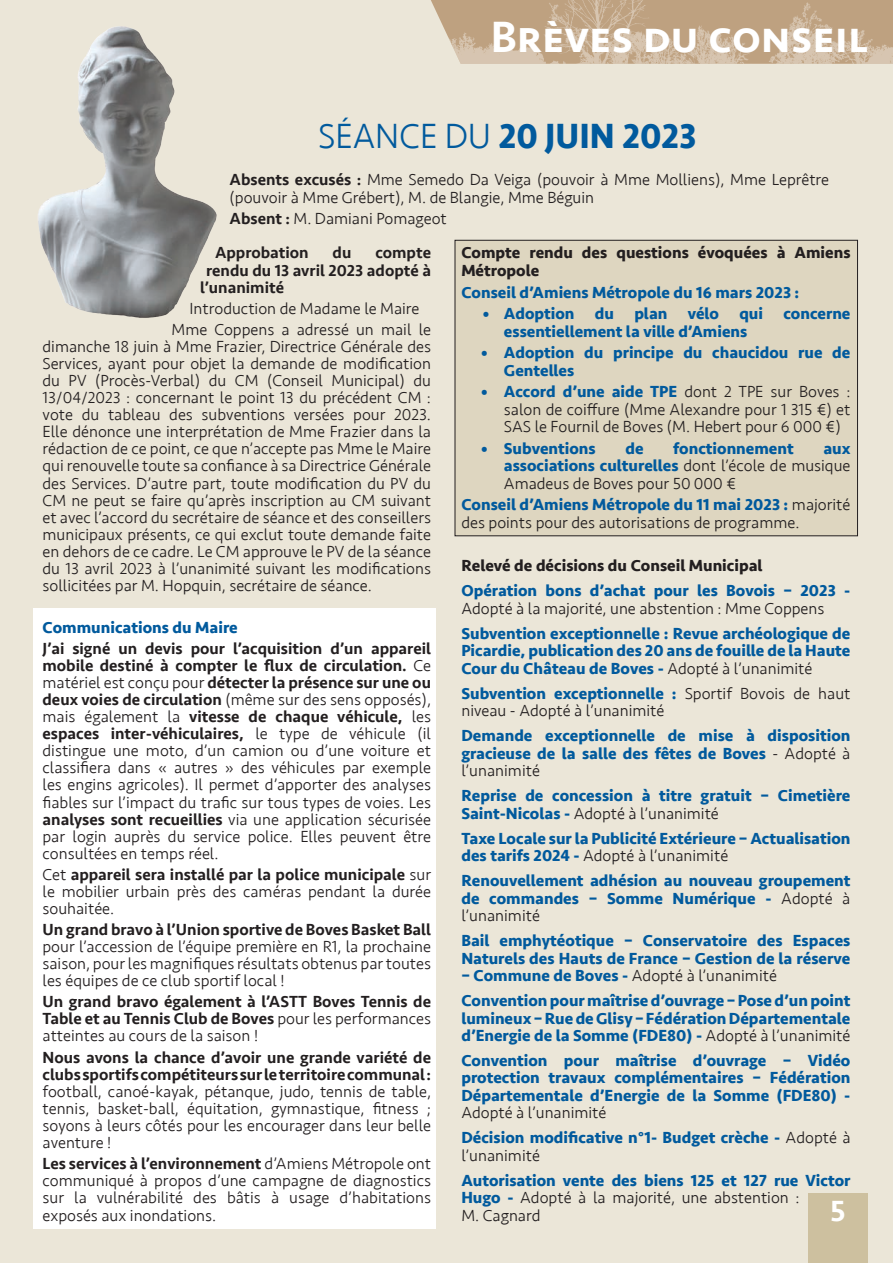
<style>
.page{position:relative;width:893px;height:1263px;background:#ebe6d8}
.page>*{position:absolute;margin:0;border:0;box-sizing:border-box;transform-origin:0 0}
.t1{font:500 45px "Seravek";color:#fff}
.t2{font:700 36px "Seravek";color:#015a9d;scale:.96 1}
.t3{font:500 30px "Seravek";color:#fff}
.t4{font:300 16.5px/17px "Seravek";color:#231f20;text-align:justify}
.t5{font:700 16.5px/17.4px "Seravek";color:#015a9d}
.t6{font:500 16.5px/17px "Seravek";color:#231f20;text-align:justify}
.t7{font:700 16.5px/17.4px "Seravek";color:#231f20}
.s1{font-weight:300}
.s2{font-weight:500}
.s3{font-weight:700;color:#015a9d}
.s4{font-weight:300;color:#231f20}
</style>
<div class="page">
<div style="left:455px;top:240px;width:402px;height:296px;background:#ded6c0"></div>
<div style="left:455px;top:240px;width:403px;height:296px;border:1px solid #231f20"></div>
<div style="left:808px;top:1193px;width:59px;height:70px;background:#cdc09f"></div>
<div style="left:33px;top:608px;width:403px;height:621px;background:#fff"></div>
<img style="left:38px;top:26px;width:179px;height:292px">
<svg style="left:431px;top:0;width:462px;height:64px"></svg>
<h1 class="t1" style="left:491px;top:9px;width:379px">Brèves du conseil</h1>
<h2 class="t2" style="left:318px;top:107px;width:396px"><span class="s1">SÉANCE DU</span> 20 JUIN 2023</h2>
<p class="t4" style="left:230px;top:172px;width:601px"><span class="s2">Absents excusés :</span> Mme Semedo Da Veiga (pouvoir à Mme Molliens), Mme Leprêtre (pouvoir à Mme Grébert), M. de Blangie, Mme Béguin</p>
<p class="t4" style="left:230px;top:210px;width:219px"><span class="s2">Absent :</span> M. Damiani Pomageot</p>
<p class="t6" style="left:215px;top:244px;width:95px">Approbation</p>
<p class="t6" style="left:333px;top:244px;width:20px">du</p>
<p class="t6" style="left:375px;top:244px;width:57px">compte</p>
<p class="t6" style="left:206px;top:262px;width:227px">rendu du 13 avril 2023 adopté à</p>
<p class="t6" style="left:200px;top:279px;width:86px">l’unanimité</p>
<p class="t4" style="left:172px;top:298px;width:261px;line-height:21.3px;text-align:center">Introduction de Madame le Maire<br>Mme Coppens a adressé un mail le</p>
<p class="t4" style="left:43px;top:339px;width:390px">dimanche 18 juin à Mme Frazier, Directrice Générale des Services, ayant pour objet la demande de modification du PV (Procès-Verbal) du CM (Conseil Municipal) du 13/04/2023 : concernant le point 13 du précédent CM : vote du tableau des subventions versées pour 2023.<br>Elle dénonce une interprétation de Mme Frazier dans la rédaction de ce point, ce que n’accepte pas Mme le Maire qui renouvelle toute sa confiance à sa Directrice Générale des Services. D’autre part, toute modification du PV du CM ne peut se faire qu’après inscription au CM suivant et avec l’accord du secrétaire de séance et des conseillers municipaux présents, ce qui exclut toute demande faite en dehors de ce cadre. Le CM approuve le PV de la séance du 13 avril 2023 à l’unanimité suivant les modifications sollicitées par M. Hopquin, secrétaire de séance.</p>
<p class="t5" style="left:43px;top:619px;width:197px">Communications du Maire</p>
<p class="t4" style="left:43px;top:641px;width:390px"><span class="s2">J’ai signé un devis pour l’acquisition d’un appareil mobile destiné à compter le flux de circulation.</span> Ce matériel est conçu pour <span class="s2">détecter la présence sur une ou deux voies de circulation</span> (même sur des sens opposés), mais également la <span class="s2">vitesse de chaque véhicule,</span> les <span class="s2">espaces inter-véhiculaires,</span> le type de véhicule (il distingue une moto, d’un camion ou d’une voiture et classifiera dans « autres » des véhicules par exemple les engins agricoles). Il permet d’apporter des analyses fiables sur l’impact du trafic sur tous types de voies. Les <span class="s2">analyses sont recueillies</span> via une application sécurisée par login auprès du service police. Elles peuvent être consultées en temps réel.</p>
<p class="t4" style="left:43px;top:866px;width:390px">Cet <span class="s2">appareil sera installé par la police municipale</span> sur le mobilier urbain près des caméras pendant la durée souhaitée.</p>
<p class="t6" style="left:43px;top:921px;width:390px">Un grand bravo à l’Union sportive de Boves Basket Ball</p>
<p class="t4" style="left:43px;top:938px;width:390px">pour l’accession de l’équipe première en R1, la prochaine saison, pour les magnifiques résultats obtenus par toutes les équipes de ce club sportif local !</p>
<p class="t6" style="left:43px;top:993px;width:390px">Un grand bravo également à l’ASTT Boves Tennis de Table et au Tennis Club de Boves <span class="s1">pour les performances atteintes au cours de la saison !</span></p>
<p class="t6" style="left:43px;top:1049px;width:390px">Nous avons la chance d’avoir une grande variété de clubs sportifs compétiteurs sur le territoire communal :</p>
<p class="t4" style="left:43px;top:1083px;width:390px">football, canoé-kayak, pétanque, judo, tennis de table, tennis, basket-ball, équitation, gymnastique, fitness ; soyons à leurs côtés pour les encourager dans leur belle aventure !</p>
<p class="t4" style="left:43px;top:1155px;width:390px"><span class="s2">Les services à l’environnement</span> d’Amiens Métropole ont communiqué à propos d’une campagne de diagnostics sur la vulnérabilité des bâtis à usage d’habitations exposés aux inondations.</p>
<p class="t7" style="left:461px;top:244px;width:391px">Compte rendu des questions évoquées à Amiens<br>Métropole</p>
<p class="t5" style="left:461px;top:283px;width:339px">Conseil d’Amiens Métropole du 16 mars 2023 :</p>
<p class="t5" style="left:504px;top:305px;width:348px;text-indent:-21px">• Adoption du plan vélo qui concerne essentiellement la ville d’Amiens</p>
<p class="t5" style="left:504px;top:344px;width:348px;text-indent:-23px">• Adoption du principe du chaucidou rue de<br>Gentelles</p>
<p class="t4" style="left:504px;top:383px;width:348px;line-height:17.4px;text-indent:-23px"><span class="s3">• Accord d’une aide TPE</span> dont 2 TPE sur Boves : salon de coiffure (Mme Alexandre pour 1 315 €) et SAS le Fournil de Boves (M. Hebert pour 6 000 €)</p>
<p class="t5" style="left:481px;top:439px;width:116px">• Subventions</p>
<p class="t5" style="left:625px;top:439px;width:20px">de</p>
<p class="t5" style="left:673px;top:439px;width:122px">fonctionnement</p>
<p class="t4" style="left:504px;top:440px;width:348px;line-height:17.4px;text-indent:319px"><span class="s3">aux associations culturelles</span> dont l’école de musique Amadeus de Boves pour 50 000 €</p>
<p class="t4" style="left:461px;top:496px;width:391px;line-height:17.4px"><span class="s3">Conseil d’Amiens Métropole du 11 mai 2023 :</span> majorité des points pour des autorisations de programme.</p>
<p class="t7" style="left:461px;top:557px;width:303px">Relevé de décisions du Conseil Municipal</p>
<p class="t5" style="left:461px;top:582px;width:391px">Opération bons d’achat pour les Bovois – 2023 -</p>
<p class="t4" style="left:461px;top:600px;width:364px">Adopté à la majorité, une abstention : Mme Coppens</p>
<p class="t5" style="left:461px;top:624px;width:391px;text-align:justify">Subvention exceptionnelle : Revue archéologique de Picardie, publication des 20 ans de fouille de la Haute Cour du Château de Boves - <span class="s4">Adopté à l’unanimité</span></p>
<p class="t4" style="left:461px;top:685px;width:391px;line-height:17.4px"><span class="s3">Subvention exceptionnelle :</span> Sportif Bovois de haut niveau - Adopté à l’unanimité</p>
<p class="t5" style="left:461px;top:727px;width:391px;text-align:justify">Demande exceptionnelle de mise à disposition gracieuse de la salle des fêtes de Boves <span class="s4">- Adopté à l’unanimité</span></p>
<p class="t5" style="left:461px;top:787px;width:391px">Reprise de concession à titre gratuit – Cimetière<br>Saint-Nicolas - <span class="s4">Adopté à l’unanimité</span></p>
<p class="t5" style="left:461px;top:829px;width:391px">Taxe Locale sur la Publicité Extérieure – Actualisation des tarifs 2024 - <span class="s4">Adopté à l’unanimité</span></p>
<p class="t5" style="left:461px;top:872px;width:391px;text-align:justify">Renouvellement adhésion au nouveau groupement de commandes – Somme Numérique - <span class="s4">Adopté à l’unanimité</span></p>
<p class="t5" style="left:461px;top:932px;width:391px">Bail emphytéotique – Conservatoire des Espaces<br>Naturels des Hauts de France – Gestion de la réserve</p>
<p class="t5" style="left:461px;top:963px;width:391px;line-height:25px">– Commune de Boves - <span class="s4">Adopté à l’unanimité<br></span>Convention pour maîtrise d’ouvrage – Pose d’un point</p>
<p class="t5" style="left:461px;top:1009px;width:391px">lumineux – Rue de Glisy – Fédération Départementale d’Energie de la Somme (FDE80) - <span class="s4">Adopté à l’unanimité</span></p>
<p class="t5" style="left:461px;top:1051px;width:391px;text-align:justify">Convention pour maîtrise d’ouvrage – Vidéo protection travaux complémentaires – Fédération Départementale d’Energie de la Somme (FDE80) -</p>
<p class="t5" style="left:461px;top:1100px;width:391px;line-height:25px"><span class="s4">Adopté à l’unanimité<br></span>Décision modificative n°1- Budget crèche - <span class="s4">Adopté à</span></p>
<p class="t4" style="left:461px;top:1147px;width:80px">l’unanimité</p>
<p class="t5" style="left:461px;top:1171px;width:391px">Autorisation vente des biens 125 et 127 rue Victor<br>Hugo - <span class="s4">Adopté à la majorité, une abstention :<br>M. Cagnard</span></p>
<h3 class="t3" style="left:830px;top:1192px;width:17px">5</h3>
</div>
